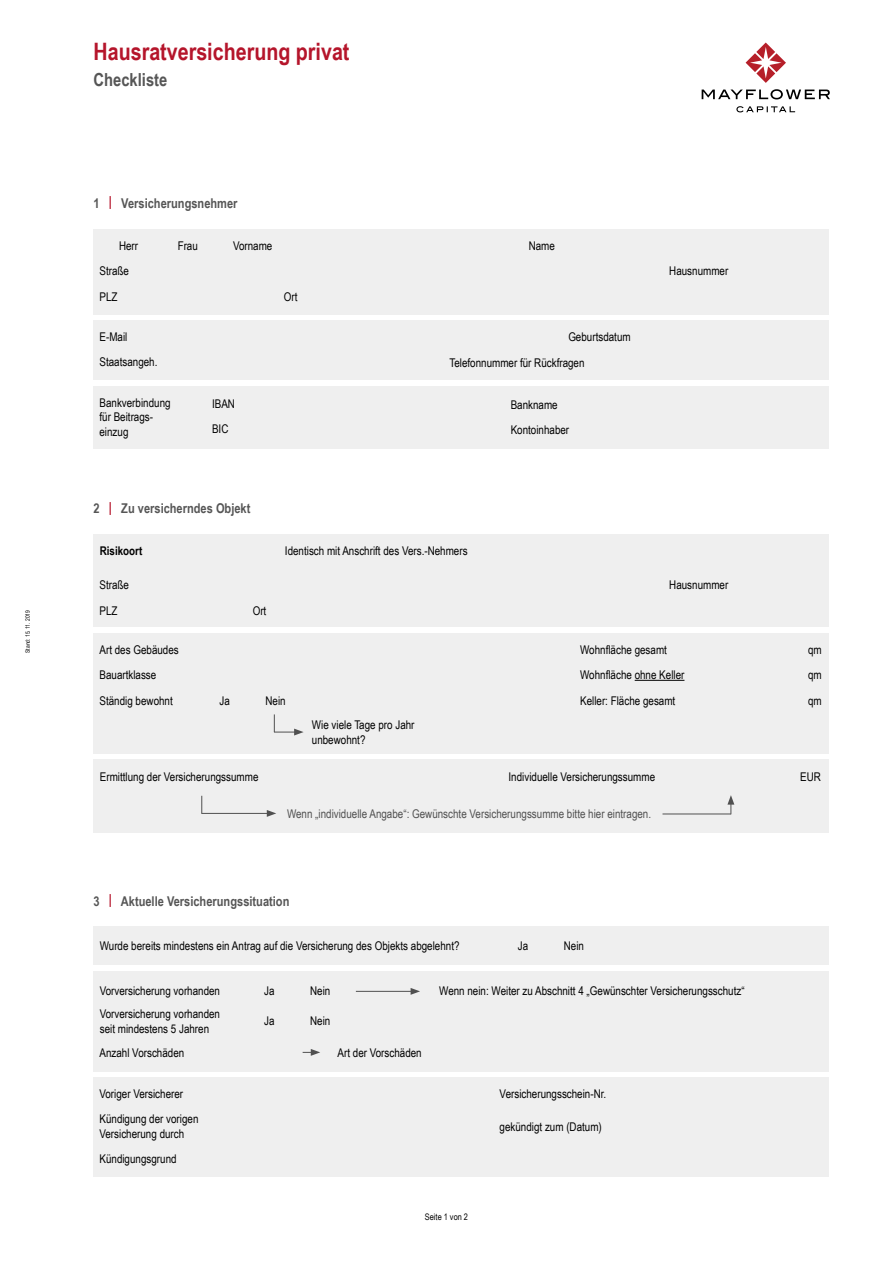
<style>
.page{position:relative;width:893px;height:1263px;background:#fff}
.page>*{position:absolute;margin:0;border:0;box-sizing:border-box;transform-origin:0 0}
.t1{font:700 24px "Arial Narrow";color:#b5152b}
.t2{font:700 18px "Arial Narrow";color:#565656}
.t3{font:700 13.5px "Arial Narrow";color:#565656}
.t4{font:12px/14.4px "Arial Narrow";color:#000}
.t5{font:12px "Arial Narrow";color:#505050}
.t6{font:700 12px "Arial Narrow";color:#000}
.t7{font:9px "Arial Narrow";color:#000}
.t8{font:6px "Arial Narrow";color:#000}
.s1{color:#b5152b}
</style>
<div class="page">
<svg style="left:702px;top:89px;width:127px;height:10px"></svg>
<svg style="left:736px;top:106px;width:59px;height:6px"></svg>
<svg style="left:746px;top:43px;width:40px;height:40px"></svg>
<div style="left:94px;top:229px;width:735px;height:85px;background:#efefef"></div>
<div style="left:94px;top:534px;width:735px;height:93px;background:#efefef"></div>
<div style="left:94px;top:633px;width:735px;height:120px;background:#efefef"></div>
<div style="left:94px;top:759px;width:735px;height:74px;background:#efefef"></div>
<div style="left:94px;top:320px;width:735px;height:60px;background:#efefef"></div>
<div style="left:94px;top:386px;width:735px;height:63px;background:#efefef"></div>
<div style="left:94px;top:927px;width:735px;height:38px;background:#efefef"></div>
<div style="left:94px;top:1078px;width:735px;height:99px;background:#efefef"></div>
<div style="left:94px;top:971px;width:735px;height:101px;background:#efefef"></div>
<hr style="left:635px;top:680px;width:49px;height:1px;background:#000">
<hr style="left:201px;top:813px;width:68px;height:1px;background:#505050">
<svg style="left:267px;top:810px;width:9px;height:7px"></svg>
<svg style="left:727px;top:795px;width:7px;height:19px"></svg>
<svg style="left:201px;top:796px;width:1px;height:17px"></svg>
<svg style="left:274px;top:714px;width:30px;height:21px"></svg>
<hr style="left:662px;top:814px;width:69px;height:1px;background:#505050">
<hr style="left:356px;top:991px;width:57px;height:1px;background:#505050">
<svg style="left:411px;top:988px;width:9px;height:7px"></svg>
<svg style="left:303px;top:1049px;width:17px;height:7px"></svg>
<p class="t8" style="left:23px;top:653px;width:44px;rotate:-90deg">Stand: 15. 11. 2019</p>
<h1 class="t1" style="left:94px;top:33px;width:257px">Hausratversicherung privat</h1>
<h2 class="t2" style="left:94px;top:66px;width:75px">Checkliste</h2>
<p class="t3" style="left:94px;top:193px;width:146px">1 <span class="s1">|</span> Versicherungsnehmer</p>
<p class="t4" style="left:119px;top:238px;width:21px">Herr</p>
<p class="t4" style="left:178px;top:238px;width:22px">Frau</p>
<p class="t4" style="left:233px;top:238px;width:41px">Vorname</p>
<p class="t4" style="left:529px;top:238px;width:28px">Name</p>
<p class="t4" style="left:100px;top:264px;width:31px">Straße</p>
<p class="t4" style="left:100px;top:289px;width:20px">PLZ</p>
<p class="t4" style="left:284px;top:289px;width:15px">Ort</p>
<p class="t4" style="left:100px;top:323px;width:59px;line-height:25.5px">E-Mail<br>Staatsangeh.</p>
<p class="t4" style="left:568px;top:329px;width:64px">Geburtsdatum</p>
<p class="t4" style="left:449px;top:355px;width:137px">Telefonnummer für Rückfragen</p>
<p class="t4" style="left:99px;top:395px;width:73px">Bankverbindung für Beitrags&shy;einzug</p>
<p class="t4" style="left:212px;top:396px;width:24px">IBAN</p>
<p class="t4" style="left:511px;top:397px;width:49px">Bankname</p>
<p class="t4" style="left:212px;top:421px;width:18px">BIC</p>
<p class="t4" style="left:511px;top:422px;width:60px">Kontoinhaber</p>
<p class="t3" style="left:94px;top:498px;width:158px">2 <span class="s1">|</span> Zu versicherndes Objekt</p>
<p class="t6" style="left:100px;top:541px;width:44px">Risikoort</p>
<p class="t4" style="left:100px;top:577px;width:31px">Straße</p>
<p class="t4" style="left:100px;top:603px;width:20px">PLZ</p>
<p class="t4" style="left:253px;top:603px;width:15px">Ort</p>
<p class="t4" style="left:285px;top:543px;width:184px">Identisch mit Anschrift des Vers.-Nehmers</p>
<p class="t4" style="left:669px;top:263px;width:61px">Hausnummer</p>
<p class="t4" style="left:669px;top:577px;width:61px">Hausnummer</p>
<p class="t4" style="left:99px;top:636px;width:81px;line-height:25.5px">Art des Gebäudes<br>Bauartklasse</p>
<p class="t4" style="left:100px;top:693px;width:75px">Ständig bewohnt</p>
<p class="t4" style="left:220px;top:693px;width:12px">Ja</p>
<p class="t4" style="left:265px;top:693px;width:22px">Nein</p>
<p class="t4" style="left:312px;top:717px;width:104px">Wie viele Tage pro Jahr unbewohnt?</p>
<p class="t4" style="left:580px;top:642px;width:88px">Wohnfläche gesamt</p>
<p class="t4" style="left:580px;top:693px;width:97px">Keller: Fläche gesamt</p>
<p class="t4" style="left:580px;top:667px;width:106px">Wohnfläche ohne Keller</p>
<p class="t4" style="left:808px;top:642px;width:15px">qm</p>
<p class="t4" style="left:808px;top:667px;width:15px">qm</p>
<p class="t4" style="left:808px;top:693px;width:15px">qm</p>
<p class="t4" style="left:100px;top:769px;width:160px">Ermittlung der Versicherungssumme</p>
<p class="t4" style="left:509px;top:769px;width:148px">Individuelle Versicherungssumme</p>
<p class="t4" style="left:800px;top:769px;width:22px">EUR</p>
<p class="t5" style="left:287px;top:805px;width:366px">Wenn „individuelle Angabe“: Gewünschte Versicherungssumme bitte hier eintragen.</p>
<p class="t3" style="left:94px;top:891px;width:197px">3 <span class="s1">|</span> Aktuelle Versicherungssituation</p>
<p class="t4" style="left:100px;top:938px;width:361px">Wurde bereits mindestens ein Antrag auf die Versicherung des Objekts abgelehnt?</p>
<p class="t4" style="left:518px;top:938px;width:12px">Ja</p>
<p class="t4" style="left:564px;top:938px;width:22px">Nein</p>
<p class="t4" style="left:100px;top:983px;width:122px">Vorversicherung vorhanden</p>
<p class="t4" style="left:264px;top:983px;width:12px">Ja</p>
<p class="t4" style="left:310px;top:983px;width:22px">Nein</p>
<p class="t4" style="left:100px;top:1006px;width:122px">Vorversicherung vorhanden seit mindestens 5 Jahren</p>
<p class="t4" style="left:99px;top:1045px;width:86px">Anzahl Vorschäden</p>
<p class="t4" style="left:338px;top:1045px;width:86px">Art der Vorschäden</p>
<p class="t4" style="left:264px;top:1013px;width:12px">Ja</p>
<p class="t4" style="left:310px;top:1013px;width:22px">Nein</p>
<p class="t4" style="left:439px;top:983px;width:307px">Wenn nein: Weiter zu Abschnitt 4 „Gewünschter Versicherungsschutz“</p>
<p class="t4" style="left:99px;top:1086px;width:85px">Voriger Versicherer</p>
<p class="t4" style="left:500px;top:1086px;width:108px">Versicherungsschein-Nr.</p>
<p class="t4" style="left:99px;top:1111px;width:101px">Kündigung der vorigen<br>Versicherung durch</p>
<p class="t4" style="left:99px;top:1151px;width:79px">Kündigungsgrund</p>
<p class="t7" style="left:425px;top:1210px;width:45px">Seite 1 von 2</p>
<p class="t4" style="left:500px;top:1119px;width:104px">gekündigt zum (Datum)</p>
</div>
